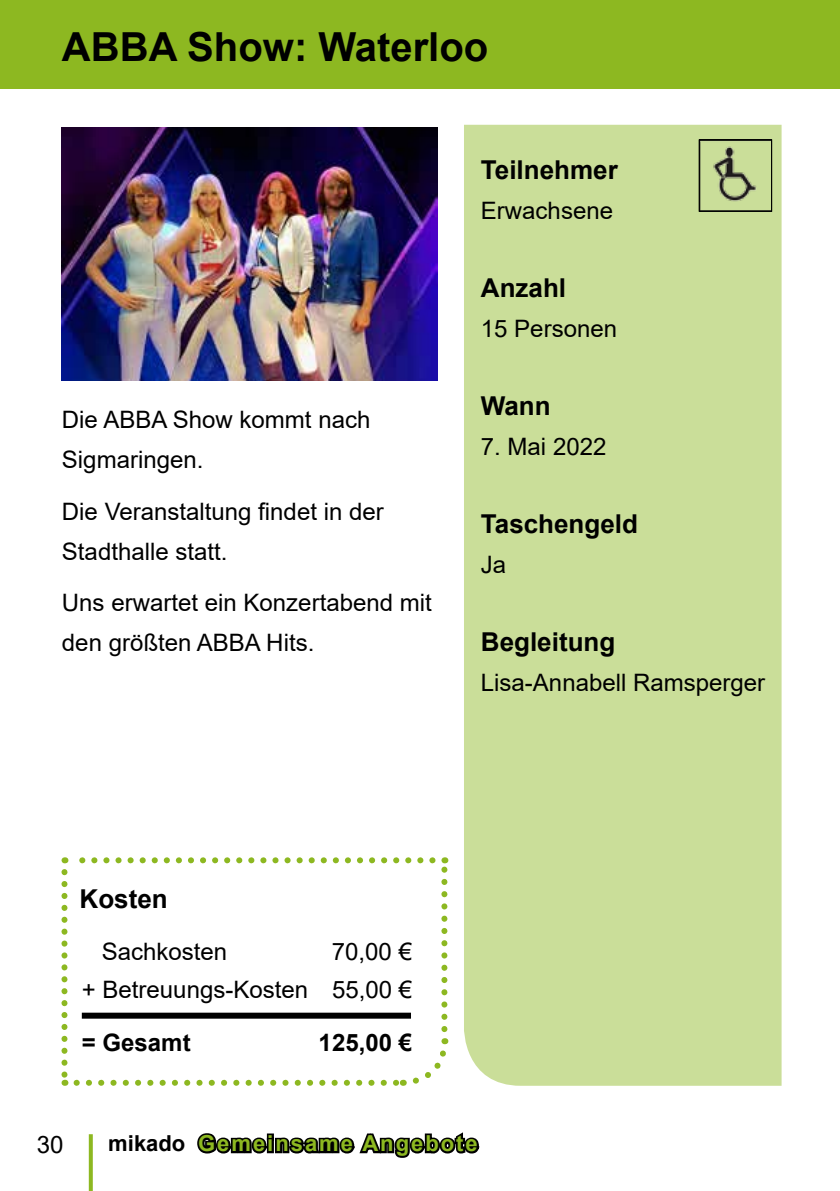
<style>
.page{position:relative;width:840px;height:1191px;background:#fff}
.page>*{position:absolute;margin:0;border:0;box-sizing:border-box;transform-origin:0 0}
.t1{font:700 40px "Arial";color:#000}
.t2{font:700 26px "Arial";color:#000}
.t3{font:24px/40px "Arial";color:#000}
.t4{font:700 24px "Arial";color:#000}
.t5{font:700 22px "Arial";letter-spacing:.09em;color:#8db821}
.s1{color:#000}
</style>
<div class="page">
<div style="left:464px;top:125px;width:317px;height:960px;background:#cade99"></div>
<div style="left:0;top:0;width:839px;height:89px;background:#8db821"></div>
<svg style="left:76px;top:1079px;width:320px;height:6px"></svg>
<svg style="left:61px;top:872px;width:6px;height:213px"></svg>
<svg style="left:402px;top:1038px;width:47px;height:48px"></svg>
<svg style="left:441px;top:857px;width:6px;height:172px"></svg>
<svg style="left:64px;top:857px;width:368px;height:6px"></svg>
<svg style="left:89px;top:1134px;width:4px;height:57px"></svg>
<svg style="left:197px;top:1132px;width:283px;height:26px"></svg>
<img style="left:62px;top:127px;width:375px;height:253px">
<div style="left:82px;top:1012px;width:329px;height:6px;background:#000"></div>
<img style="left:700px;top:142px;width:69px;height:67px">
<div style="left:698px;top:139px;width:73px;height:73px;border:1px solid #000"></div>
<h1 class="t1" style="left:62px;top:19px;width:427px">ABBA Show: Waterloo</h1>
<p class="t2" style="left:480px;top:152px;width:138px">Teilnehmer</p>
<p class="t3" style="left:480px;top:191px;width:134px">Erwachsene</p>
<p class="t3" style="left:62px;top:399px;width:310px">Die ABBA Show kommt nach<br>Sigmaringen.</p>
<p class="t3" style="left:62px;top:491px;width:323px">Die Veranstaltung findet in der<br>Stadthalle statt.</p>
<p class="t3" style="left:62px;top:582px;width:371px">Uns erwartet ein Konzertabend mit den größten ABBA Hits.</p>
<p class="t2" style="left:480px;top:270px;width:87px">Anzahl</p>
<p class="t3" style="left:480px;top:309px;width:138px">15 Personen</p>
<p class="t2" style="left:480px;top:388px;width:71px">Wann</p>
<p class="t3" style="left:480px;top:427px;width:127px">7. Mai 2022</p>
<p class="t2" style="left:480px;top:506px;width:159px">Taschengeld</p>
<p class="t3" style="left:480px;top:545px;width:27px">Ja</p>
<p class="t2" style="left:480px;top:624px;width:136px">Begleitung</p>
<p class="t3" style="left:480px;top:663px;width:286px">Lisa-Annabell Ramsperger</p>
<p class="t2" style="left:79px;top:880px;width:90px">Kosten</p>
<p class="t3" style="left:82px;top:932px;width:331px;line-height:38.2px;text-align:right">70,00 €<br>+ Betreuungs-Kosten 55,00 €</p>
<p class="t4" style="left:82px;top:1025px;width:110px">= Gesamt</p>
<p class="t4" style="left:318px;top:1025px;width:95px">125,00 €</p>
<p class="t3" style="left:102px;top:931px;width:127px">Sachkosten</p>
<p class="t3" style="left:37px;top:1124px;width:28px">30</p>
<p class="t5" style="left:108px;top:1128px;width:371px"><span class="s1">mikado</span> Gemeinsame Angebote</p>
</div>
